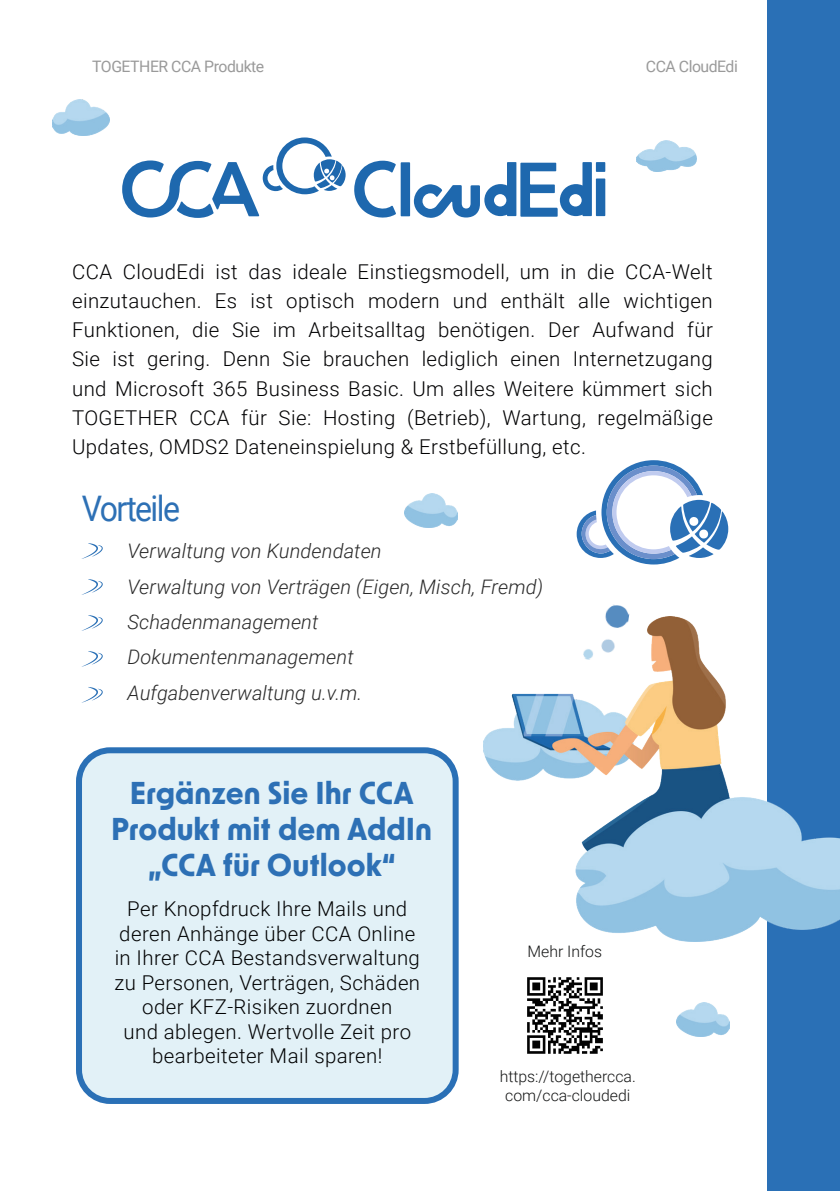
<style>
.page{position:relative;width:840px;height:1191px;background:#fff}
.page>*{position:absolute;margin:0;border:0;box-sizing:border-box;transform-origin:0 0}
.t1{font:35.2px "Roboto";letter-spacing:-.05em;color:#2d70b5;scale:.91 1}
.t2{font:700 30px/36px "New Order";color:#2d70b5;text-align:center}
.t3{font:300 20.4px/29.2px "Roboto";letter-spacing:.02em;color:#000102;text-align:justify}
.t4{font:italic 300 20px "Roboto";letter-spacing:.005em;color:#2a2a2a}
.t5{font:300 15.8px/19px "Roboto";color:#151616;text-align:center}
.t6{font:15.8px "Roboto";letter-spacing:-.03em;color:#9a9a9a}
</style>
<div class="page">
<div style="left:79px;top:750px;width:376px;height:351px;background:#e2f1f7;border-radius:31px"></div>
<div style="left:76px;top:747px;width:382px;height:357px;border:6px solid #2a70b6;border-radius:31px"></div>
<div style="left:767px;top:0;width:72px;height:1191px;background:#2a70b6"></div>
<img style="left:527px;top:977px;width:76px;height:77px">
<img style="left:483px;top:616px;width:356px;height:325px">
<svg style="left:82px;top:543px;width:21px;height:16px"></svg>
<svg style="left:82px;top:579px;width:21px;height:16px"></svg>
<svg style="left:82px;top:615px;width:21px;height:16px"></svg>
<svg style="left:82px;top:651px;width:21px;height:16px"></svg>
<svg style="left:83px;top:687px;width:20px;height:15px"></svg>
<svg style="left:576px;top:460px;width:151px;height:104px"></svg>
<img style="left:404px;top:493px;width:53px;height:34px">
<img style="left:52px;top:99px;width:57px;height:36px">
<img style="left:636px;top:141px;width:59px;height:30px">
<img style="left:582px;top:604px;width:48px;height:60px">
<svg style="left:122px;top:137px;width:223px;height:81px"></svg>
<svg style="left:354px;top:161px;width:42px;height:57px"></svg>
<div style="left:400px;top:162px;width:10px;height:54px;background:#1e68ae"></div>
<div style="left:595px;top:178px;width:10px;height:38px;background:#1e68ae"></div>
<div style="left:595px;top:162px;width:10px;height:10px;background:#1e68ae"></div>
<svg style="left:413px;top:162px;width:178px;height:56px"></svg>
<img style="left:676px;top:1002px;width:53px;height:34px">
<p class="t6" style="left:92px;top:55px;width:173px">TOGETHER CCA Produkte</p>
<p class="t6" style="left:645px;top:55px;width:93px">CCA CloudEdi</p>
<p class="t3" style="left:72px;top:256px;width:642px">CCA CloudEdi ist das ideale Einstiegsmodell, um in die CCA-Welt einzutauchen. Es ist optisch modern und enthält alle wichtigen Funktionen, die Sie im Arbeitsalltag benötigen. Der Aufwand für Sie ist gering. Denn Sie brauchen lediglich einen Internetzugang und Microsoft 365 Business Basic. Um alles Weitere kümmert sich TOGETHER CCA für Sie: Hosting (Betrieb), Wartung, regelmäßige Updates, OMDS2 Dateneinspielung &amp; Erstbefüllung, etc.</p>
<p class="t1" style="left:82px;top:483px;width:109px">Vorteile</p>
<p class="t4" style="left:127px;top:537px;width:255px">Verwaltung von Kundendaten</p>
<p class="t4" style="left:127px;top:572px;width:417px">Verwaltung von Verträgen (Eigen, Misch, Fremd)</p>
<p class="t4" style="left:127px;top:608px;width:192px">Schadenmanagement</p>
<p class="t4" style="left:127px;top:643px;width:227px">Dokumentenmanagement</p>
<p class="t4" style="left:127px;top:678px;width:236px">Aufgabenverwaltung u.v.m.</p>
<p class="t2" style="left:111px;top:774px;width:322px">Ergänzen Sie Ihr CCA<br>Produkt mit dem AddIn „CCA für Outlook“</p>
<p class="t3" style="left:114px;top:896px;width:307px;line-height:24.4px;text-align:center">Per Knopfdruck Ihre Mails und deren Anhänge über CCA Online in Ihrer CCA Bestandsverwaltung zu Personen, Verträgen, Schäden oder KFZ-Risiken zuordnen<br>und ablegen. Wertvolle Zeit pro bearbeiteter Mail sparen!</p>
<p class="t5" style="left:527px;top:941px;width:76px">Mehr Infos</p>
<p class="t5" style="left:499px;top:1066px;width:138px">https://togethercca. com/cca-cloudedi</p>
</div>
